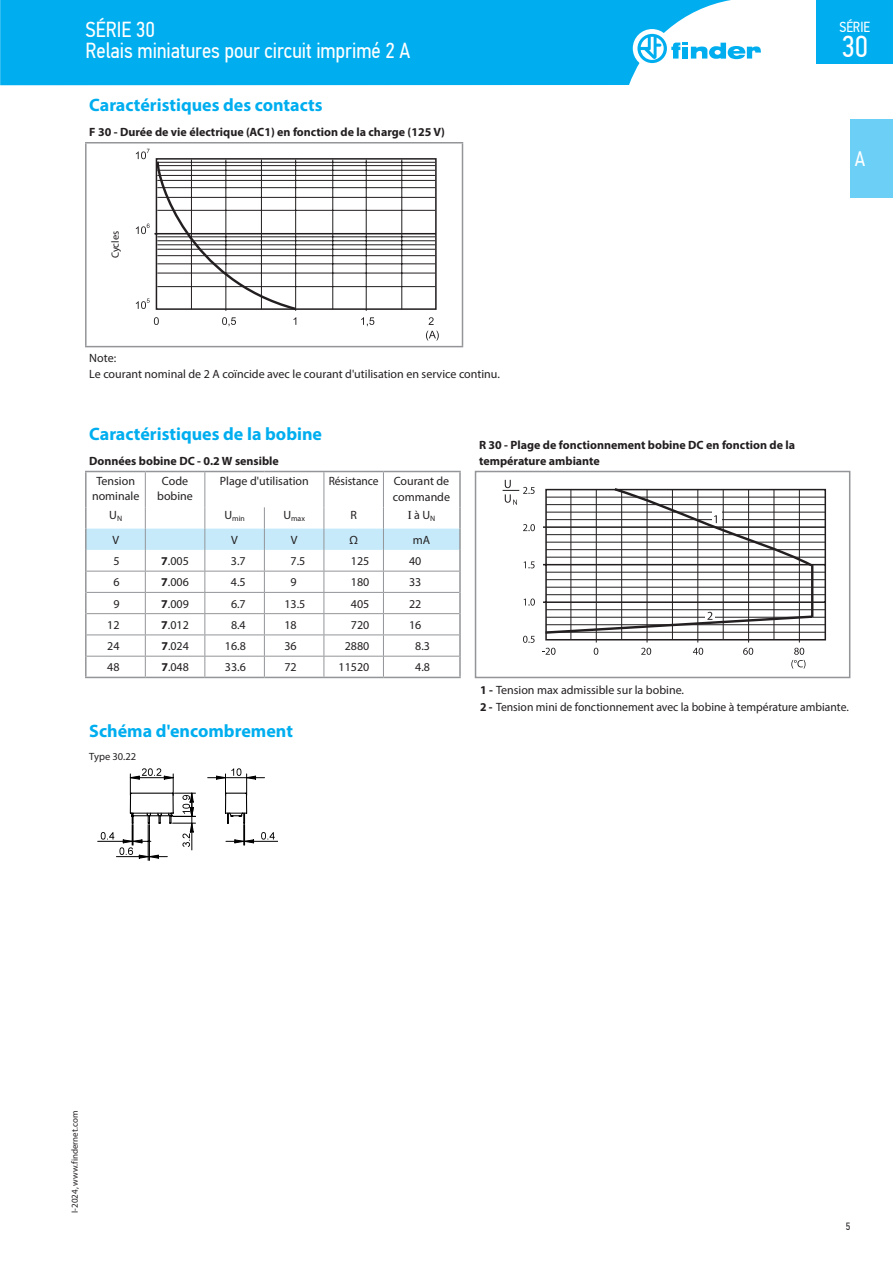
<style>
.page{position:relative;width:893px;height:1263px;background:#fff}
.page>*{position:absolute;margin:0;border:0;box-sizing:border-box;transform-origin:0 0}
.t1{font:30.3px "PF Din Text Cond Pro";color:#fff}
.t2{font:21.75px/21px "PF Din Text Cond Pro";color:#fff}
.t3{font:21px "PF Din Text Cond Pro";color:#fff}
.t4{font:700 18px "Myriad Pro";color:#00aeef}
.t5{font:14.55px "PF Din Text Cond Pro";color:#fff}
.t6{font:12px/16.2px "Myriad Pro";color:#231f20}
.t7{font:700 12px/16.2px "Myriad Pro";color:#231f20}
.t8{font:12px "Myriad Pro";color:#231f20;scale:.96 1}
.t9{font:10.5px "Myriad Pro";color:#231f20}
.t10{font:10.5px "PF Din Text Cond Pro";color:#231f20}
.t11{font:9px "Myriad Pro";color:#231f20}
.t12{font:7.8px "Myriad Pro";color:#231f20}
.s1{font-family:"Times"}
.s2{font-weight:700}
</style>
<div class="page">
<div style="left:850px;top:119px;width:43px;height:79px;background:#6bcff6"></div>
<hr style="left:85px;top:142px;width:378px;height:1px;background:#939598">
<hr style="left:85px;top:143px;width:2px;height:203px;background:#939598">
<hr style="left:462px;top:143px;width:1px;height:203px;background:#939598">
<hr style="left:85px;top:346px;width:378px;height:1px;background:#939598">
<svg style="left:136px;top:149px;width:303px;height:192px"></svg>
<hr style="left:85px;top:471px;width:60px;height:1px;background:#939598">
<hr style="left:85px;top:472px;width:2px;height:35px;background:#939598">
<hr style="left:145px;top:471px;width:60px;height:1px;background:#939598">
<hr style="left:205px;top:471px;width:59px;height:1px;background:#939598">
<hr style="left:264px;top:471px;width:60px;height:1px;background:#939598">
<hr style="left:324px;top:471px;width:59px;height:1px;background:#939598">
<hr style="left:383px;top:471px;width:78px;height:1px;background:#939598">
<hr style="left:459px;top:472px;width:2px;height:35px;background:#939598">
<hr style="left:85px;top:507px;width:2px;height:22px;background:#939598">
<hr style="left:459px;top:507px;width:2px;height:22px;background:#939598">
<hr style="left:85px;top:550px;width:2px;height:21px;background:#939598">
<hr style="left:459px;top:550px;width:2px;height:21px;background:#939598">
<hr style="left:85px;top:571px;width:2px;height:21px;background:#939598">
<hr style="left:85px;top:592px;width:2px;height:22px;background:#939598">
<hr style="left:85px;top:614px;width:2px;height:21px;background:#939598">
<hr style="left:459px;top:571px;width:2px;height:21px;background:#939598">
<hr style="left:459px;top:592px;width:2px;height:22px;background:#939598">
<hr style="left:459px;top:614px;width:2px;height:21px;background:#939598">
<hr style="left:85px;top:635px;width:2px;height:21px;background:#939598">
<hr style="left:459px;top:635px;width:2px;height:21px;background:#939598">
<hr style="left:85px;top:656px;width:2px;height:21px;background:#939598">
<hr style="left:85px;top:677px;width:60px;height:1px;background:#939598">
<hr style="left:145px;top:677px;width:60px;height:1px;background:#939598">
<hr style="left:205px;top:677px;width:59px;height:1px;background:#939598">
<hr style="left:264px;top:677px;width:60px;height:1px;background:#939598">
<hr style="left:324px;top:677px;width:59px;height:1px;background:#939598">
<hr style="left:459px;top:656px;width:2px;height:21px;background:#939598">
<hr style="left:383px;top:677px;width:78px;height:1px;background:#939598">
<hr style="left:145px;top:472px;width:1px;height:35px;background:#939598">
<hr style="left:204px;top:472px;width:1px;height:35px;background:#939598">
<hr style="left:383px;top:472px;width:1px;height:35px;background:#939598">
<svg style="left:86px;top:507px;width:374px;height:170px"></svg>
<hr style="left:85px;top:529px;width:2px;height:21px;background:#939598">
<hr style="left:459px;top:529px;width:2px;height:21px;background:#939598">
<hr style="left:324px;top:472px;width:1px;height:35px;background:#939598">
<svg style="left:524px;top:598px;width:11px;height:8px"></svg>
<svg style="left:523px;top:636px;width:12px;height:7px"></svg>
<svg style="left:524px;top:561px;width:11px;height:7px"></svg>
<svg style="left:503px;top:480px;width:32px;height:25px"></svg>
<svg style="left:523px;top:524px;width:12px;height:7px"></svg>
<svg style="left:743px;top:648px;width:10px;height:7px"></svg>
<svg style="left:542px;top:648px;width:14px;height:7px"></svg>
<svg style="left:594px;top:648px;width:4px;height:7px"></svg>
<svg style="left:693px;top:648px;width:10px;height:7px"></svg>
<svg style="left:641px;top:648px;width:10px;height:7px"></svg>
<hr style="left:748px;top:490px;width:1px;height:152px;background:#231f20">
<hr style="left:799px;top:490px;width:1px;height:152px;background:#231f20">
<hr style="left:647px;top:490px;width:1px;height:152px;background:#231f20">
<hr style="left:697px;top:490px;width:1px;height:152px;background:#231f20">
<hr style="left:596px;top:490px;width:1px;height:152px;background:#231f20">
<svg style="left:543px;top:488px;width:283px;height:153px"></svg>
<svg style="left:791px;top:648px;width:14px;height:20px"></svg>
<div style="left:475px;top:471px;width:375px;height:207px;border:2px solid #939598"></div>
<hr style="left:208px;top:777px;width:57px;height:1px;background:#000001">
<svg style="left:216px;top:768px;width:59px;height:77px"></svg>
<hr style="left:226px;top:841px;width:52px;height:1px;background:#000001">
<hr style="left:98px;top:841px;width:53px;height:1px;background:#000001">
<hr style="left:148px;top:824px;width:1px;height:36px;background:#000001">
<hr style="left:149px;top:824px;width:1px;height:36px;background:#000001">
<svg style="left:101px;top:768px;width:95px;height:90px"></svg>
<hr style="left:192px;top:798px;width:1px;height:52px;background:#000001">
<div style="left:0;top:0;width:731px;height:85px;background:#00aeef"></div>
<div style="left:633px;top:29px;width:38px;height:39px;background:#fff;border-radius:50%"></div>
<svg style="left:637px;top:34px;width:124px;height:29px"></svg>
<div style="left:816px;top:0;width:77px;height:64px;background:#00aeef"></div>
<h2 class="t2" style="left:85px;top:19px;width:326px">SÉRIE 30<br>Relais miniatures pour circuit imprimé 2 A</h2>
<h3 class="t4" style="left:89px;top:93px;width:235px">Caractéristiques des contacts</h3>
<p class="t7" style="left:89px;top:123px;width:357px">F 30 - Durée de vie électrique (AC1) en fonction de la charge (125 V)</p>
<p class="t9" style="left:109px;top:258px;width:29px;rotate:-90deg">Cycles</p>
<p class="t6" style="left:89px;top:349px;width:412px">Note:<br>Le courant nominal de 2 A coïncide avec le courant d'utilisation en service continu.</p>
<h3 class="t4" style="left:89px;top:422px;width:234px">Caractéristiques de la bobine</h3>
<p class="t7" style="left:89px;top:452px;width:191px">Données bobine DC - 0.2 W sensible</p>
<p class="t6" style="left:92px;top:473px;width:49px;line-height:15px;text-align:center">Tension nominale</p>
<p class="t6" style="left:157px;top:473px;width:37px;line-height:15px;text-align:center">Code bobine</p>
<p class="t6" style="left:220px;top:472px;width:90px">Plage d'utilisation</p>
<p class="t8" style="left:329px;top:473px;width:54px">Résistance</p>
<p class="t6" style="left:393px;top:472px;width:59px">Courant de commande</p>
<p class="t6" style="left:109px;top:507px;width:14px">U<sub>N</sub></p>
<p class="t12" style="left:224px;top:513px;width:22px"><sup>U</sup>min</p>
<p class="t12" style="left:283px;top:513px;width:23px"><sup>U</sup>max</p>
<p class="t6" style="left:350px;top:507px;width:8px">R</p>
<p class="t6" style="left:408px;top:507px;width:29px"><span class="s1">I</span> à U<sub>N</sub></p>
<p class="t6" style="left:112px;top:531px;width:8px">V</p>
<p class="t6" style="left:231px;top:531px;width:8px">V</p>
<p class="t6" style="left:291px;top:531px;width:8px">V</p>
<p class="t6" style="left:349px;top:531px;width:10px">Ω</p>
<p class="t6" style="left:413px;top:531px;width:19px">mA</p>
<p class="t6" style="left:113px;top:553px;width:8px">5</p>
<p class="t6" style="left:161px;top:553px;width:29px"><span class="s2">7</span>.005</p>
<p class="t6" style="left:231px;top:553px;width:16px">3.7</p>
<p class="t6" style="left:290px;top:553px;width:16px">7.5</p>
<p class="t6" style="left:351px;top:553px;width:20px">125</p>
<p class="t6" style="left:409px;top:553px;width:14px">40</p>
<p class="t6" style="left:113px;top:574px;width:8px">6</p>
<p class="t6" style="left:161px;top:574px;width:29px"><span class="s2">7</span>.006</p>
<p class="t6" style="left:231px;top:574px;width:16px">4.5</p>
<p class="t6" style="left:291px;top:574px;width:8px">9</p>
<p class="t6" style="left:351px;top:574px;width:20px">180</p>
<p class="t6" style="left:409px;top:574px;width:14px">33</p>
<p class="t6" style="left:113px;top:595px;width:8px">9</p>
<p class="t6" style="left:161px;top:595px;width:29px"><span class="s2">7</span>.009</p>
<p class="t6" style="left:231px;top:595px;width:16px">6.7</p>
<p class="t6" style="left:284px;top:595px;width:22px">13.5</p>
<p class="t6" style="left:351px;top:595px;width:20px">405</p>
<p class="t6" style="left:409px;top:595px;width:14px">22</p>
<p class="t6" style="left:107px;top:616px;width:14px">12</p>
<p class="t6" style="left:161px;top:616px;width:29px"><span class="s2">7</span>.012</p>
<p class="t6" style="left:231px;top:616px;width:16px">8.4</p>
<p class="t6" style="left:284px;top:616px;width:14px">18</p>
<p class="t6" style="left:351px;top:616px;width:20px">720</p>
<p class="t6" style="left:409px;top:616px;width:14px">16</p>
<p class="t6" style="left:107px;top:638px;width:14px">24</p>
<p class="t6" style="left:161px;top:638px;width:29px"><span class="s2">7</span>.024</p>
<p class="t6" style="left:225px;top:638px;width:22px">16.8</p>
<p class="t6" style="left:284px;top:638px;width:14px">36</p>
<p class="t6" style="left:345px;top:638px;width:26px">2880</p>
<p class="t6" style="left:415px;top:638px;width:16px">8.3</p>
<p class="t6" style="left:107px;top:659px;width:14px">48</p>
<p class="t6" style="left:161px;top:659px;width:29px"><span class="s2">7</span>.048</p>
<p class="t6" style="left:225px;top:659px;width:22px">33.6</p>
<p class="t6" style="left:284px;top:659px;width:14px">72</p>
<p class="t6" style="left:339px;top:659px;width:32px">11520</p>
<p class="t6" style="left:415px;top:659px;width:16px">4.8</p>
<p class="t7" style="left:479px;top:436px;width:318px">R 30 - Plage de fonctionnement bobine DC en fonction de la température ambiante</p>
<p class="t5" style="left:839px;top:19px;width:32px">SÉRIE</p>
<h1 class="t1" style="left:841px;top:28px;width:28px">30</h1>
<h3 class="t3" style="left:855px;top:147px;width:12px">A</h3>
<h3 class="t4" style="left:89px;top:720px;width:205px">Schéma d'encombrement</h3>
<p class="t9" style="left:89px;top:750px;width:48px">Type 30.22</p>
<p class="t11" style="left:69px;top:1213px;width:103px;rotate:-90deg">I-2024, www.findernet.com</p>
<p class="t6" style="left:480px;top:682px;width:370px"><span class="s2">1 -</span> Tension max admissible sur la bobine.<br><span class="s2">2 -</span> Tension mini de fonctionnement avec la bobine à température ambiante.</p>
<p class="t10" style="left:846px;top:1220px;width:6px">5</p>
</div>
